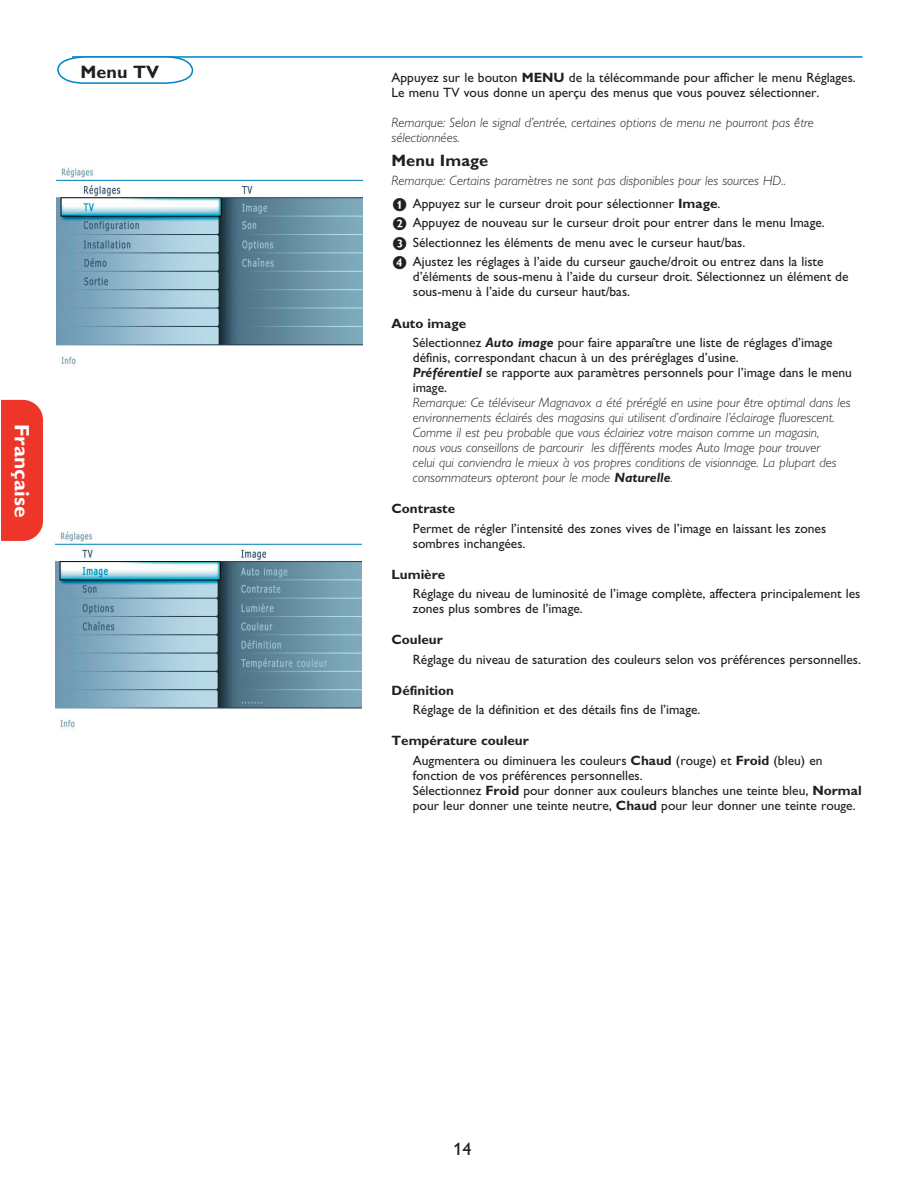
<style>
.page{position:relative;width:919px;height:1190px;background:#fff}
.page>*{position:absolute;margin:0;border:0;box-sizing:border-box;transform-origin:0 0}
.t1{font:700 21px "Gill Alt One";color:#fff}
.t2{font:700 18px "Gill Alt One";letter-spacing:.005em;color:#231f20}
.t3{font:18px "Gill Alt One";color:#231f20}
.t4{font:700 16.5px "Gill Alt One";letter-spacing:.005em;color:#231f20}
.t5{font:13.5px/15px "Gill Alt One";color:#231f20}
.t6{font:italic 300 13.5px/15px "Gill Alt One";color:#231f20}
.t7{font:700 13.5px "Gill Alt One";color:#231f20}
.s1{font-weight:700}
.s2{font-family:"Phil Alti";font-weight:400;font-style:normal;font-size:12px}
.s3{font-weight:400;font-style:normal}
.s4{font-weight:700;font-style:normal}
.s5{font-family:"Phil Alti";font-size:12px}
.s6{font-weight:700;font-style:italic}
</style>
<div class="page">
<hr style="left:72px;top:56px;width:790px;height:2px;background:#0082c5">
<svg style="left:57px;top:56px;width:137px;height:27px"></svg>
<img style="left:56px;top:167px;width:306px;height:198px">
<div style="left:1px;top:400px;width:42px;height:141px;background:#ee3529"></div>
<img style="left:55px;top:531px;width:306px;height:197px">
<h2 class="t2" style="left:80px;top:61px;width:80px">Menu TV</h2>
<h1 class="t1" style="left:34px;top:423px;width:95px;rotate:90deg">Française</h1>
<p class="t5" style="left:391px;top:70px;width:466px">Appuyez sur le bouton <span class="s1">MENU</span> de la télécommande pour afficher le menu Réglages.<br>Le menu TV vous donne un aperçu des menus que vous pouvez sélectionner.</p>
<p class="t6" style="left:391px;top:115px;width:424px">Remarque: Selon le signal d’entrée, certaines options de menu ne pourront pas être sélectionnées.</p>
<p class="t4" style="left:391px;top:151px;width:98px">Menu Image</p>
<p class="t6" style="left:391px;top:169px;width:396px;line-height:22.5px">Remarque: Certains paramètres ne sont pas disponibles pour les sources HD.. <span class="s2">&amp;</span> <span class="s3">Appuyez sur le curseur droit pour sélectionner</span> <span class="s4">Image</span><span class="s3">.</span></p>
<p class="t5" style="left:391px;top:213px;width:435px;line-height:19.5px"><span class="s5">é</span> Appuyez de nouveau sur le curseur droit pour entrer dans le menu Image. <span class="s5">“</span> Sélectionnez les éléments de menu avec le curseur haut/bas.<br><span class="s5">‘</span> Ajustez les réglages à l’aide du curseur gauche/droit ou entrez dans la liste</p>
<p class="t5" style="left:413px;top:269px;width:437px">d’éléments de sous-menu à l’aide du curseur droit. Sélectionnez un élément de sous-menu à l’aide du curseur haut/bas.</p>
<p class="t5" style="left:413px;top:313px;width:421px;line-height:19.2px;text-indent:-21px"><span class="s1">Auto image<br></span>Sélectionnez <span class="s6">Auto image</span> pour faire apparaître une liste de réglages d’image</p>
<p class="t5" style="left:413px;top:350px;width:441px">définis, correspondant chacun à un des préréglages d’usine.<br><span class="s6">Préférentiel</span> se rapporte aux paramètres personnels pour l’image dans le menu image.</p>
<p class="t6" style="left:413px;top:395px;width:439px">Remarque: Ce téléviseur Magnavox a été préréglé en usine pour être optimal dans les environnements éclairés des magasins qui utilisent d’ordinaire l’éclairage fluorescent.<br>Comme il est peu probable que vous éclairiez votre maison comme un magasin,<br>nous vous conseillons de parcourir les différents modes Auto Image pour trouver<br>celui qui conviendra le mieux à vos propres conditions de visionnage. La plupart des consommateurs opteront pour le mode <span class="s1">Naturelle</span>.</p>
<p class="t7" style="left:391px;top:500px;width:65px">Contraste</p>
<p class="t5" style="left:413px;top:520px;width:415px">Permet de régler l’intensité des zones vives de l’image en laissant les zones sombres inchangées.</p>
<p class="t7" style="left:391px;top:566px;width:55px">Lumière</p>
<p class="t5" style="left:413px;top:585px;width:449px">Réglage du niveau de luminosité de l’image complète, affectera principalement les zones plus sombres de l’image.</p>
<p class="t7" style="left:391px;top:631px;width:53px">Couleur</p>
<p class="t5" style="left:413px;top:651px;width:450px">Réglage du niveau de saturation des couleurs selon vos préférences personnelles.</p>
<p class="t7" style="left:391px;top:682px;width:64px">Définition</p>
<p class="t5" style="left:413px;top:701px;width:289px">Réglage de la définition et des détails fins de l’image.</p>
<p class="t5" style="left:413px;top:730px;width:411px;line-height:19.2px;text-indent:-21px"><span class="s1">Température couleur<br></span>Augmentera ou diminuera les couleurs <span class="s1">Chaud</span> (rouge) et <span class="s1">Froid</span> (bleu) en</p>
<p class="t5" style="left:413px;top:767px;width:450px">fonction de vos préférences personnelles.<br>Sélectionnez <span class="s1">Froid</span> pour donner aux couleurs blanches une teinte bleu, <span class="s1">Normal </span>pour leur donner une teinte neutre, <span class="s1">Chaud</span> pour leur donner une teinte rouge.</p>
<h2 class="t3" style="left:453px;top:1137px;width:19px">14</h2>
</div>
